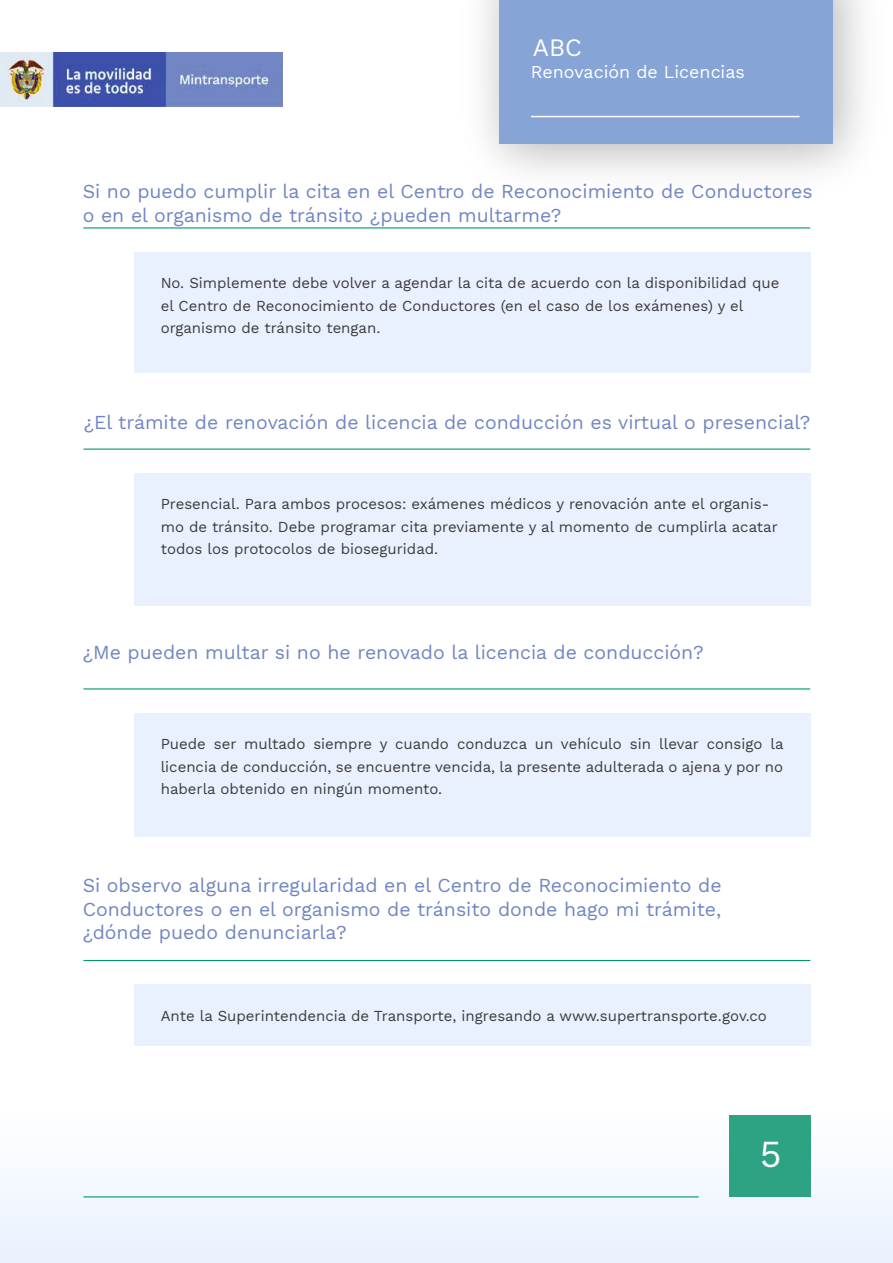
<style>
.page{position:relative;width:893px;height:1263px;background:#fff}
.page>*{position:absolute;margin:0;border:0;box-sizing:border-box;transform-origin:0 0}
.t1{font:37.5px "Work Sans";color:#fff}
.t2{font:24.6px "Work Sans";color:#fff}
.t3{font:19.5px/23.4px "Work Sans";color:#7086c3}
.t4{font:17.85px "Work Sans";color:#fff}
.t5{font:15px/22.5px "Work Sans";color:#3c3c3b}
</style>
<div class="page">
<div style="left:0;top:1107px;width:893px;height:156px;background:#f4f8ff"></div>
<div style="left:134px;top:252px;width:676px;height:120px;background:#e9f1fe"></div>
<hr style="left:83px;top:227px;width:727px;height:1px;background:#00996e">
<img style="left:0;top:53px;width:282px;height:53px">
<hr style="left:83px;top:1196px;width:616px;height:1px;background:#00996e">
<div style="left:729px;top:1116px;width:81px;height:81px;background:#2da384"></div>
<div style="left:134px;top:713px;width:676px;height:123px;background:#e9f1fe"></div>
<hr style="left:83px;top:688px;width:727px;height:1px;background:#00996e">
<div style="left:134px;top:473px;width:676px;height:132px;background:#e9f1fe"></div>
<hr style="left:83px;top:448px;width:727px;height:2px;background:#00996e">
<div style="left:134px;top:984px;width:676px;height:62px;background:#e9f1fe"></div>
<hr style="left:83px;top:960px;width:727px;height:1px;background:#00996e">
<div style="left:499px;top:0;width:334px;height:144px;background:#86a5d6"></div>
<hr style="left:531px;top:116px;width:268px;height:1px;background:#fff">
<h2 class="t2" style="left:533px;top:29px;width:51px">ABC</h2>
<p class="t4" style="left:531px;top:58px;width:215px">Renovación de Licencias</p>
<h3 class="t3" style="left:83px;top:179px;width:731px">Si no puedo cumplir la cita en el Centro de Reconocimiento de Conductores o en el organismo de tránsito ¿pueden multarme?</h3>
<p class="t5" style="left:161px;top:271px;width:620px">No. Simplemente debe volver a agendar la cita de acuerdo con la disponibilidad que el Centro de Reconocimiento de Conductores (en el caso de los exámenes) y el organismo de tránsito tengan.</p>
<h3 class="t3" style="left:84px;top:409px;width:728px">¿El trámite de renovación de licencia de conducción es virtual o presencial?</h3>
<p class="t5" style="left:161px;top:492px;width:619px">Presencial. Para ambos procesos: exámenes médicos y renovación ante el organis&shy;mo de tránsito. Debe programar cita previamente y al momento de cumplirla acatar todos los protocolos de bioseguridad.</p>
<h3 class="t3" style="left:83px;top:640px;width:622px">¿Me pueden multar si no he renovado la licencia de conducción?</h3>
<p class="t5" style="left:161px;top:732px;width:624px;text-align:justify">Puede ser multado siempre y cuando conduzca un vehículo sin llevar consigo la licencia de conducción, se encuentre vencida, la presente adulterada o ajena y por no haberla obtenido en ningún momento.</p>
<h3 class="t3" style="left:83px;top:873px;width:640px;text-align:justify">Si observo alguna irregularidad en el Centro de Reconocimiento de Conductores o en el organismo de tránsito donde hago mi trámite, ¿dónde puedo denunciarla?</h3>
<p class="t5" style="left:161px;top:1004px;width:608px">Ante la Superintendencia de Transporte, ingresando a www.supertransporte.gov.co</p>
<h1 class="t1" style="left:760px;top:1126px;width:23px">5</h1>
</div>
